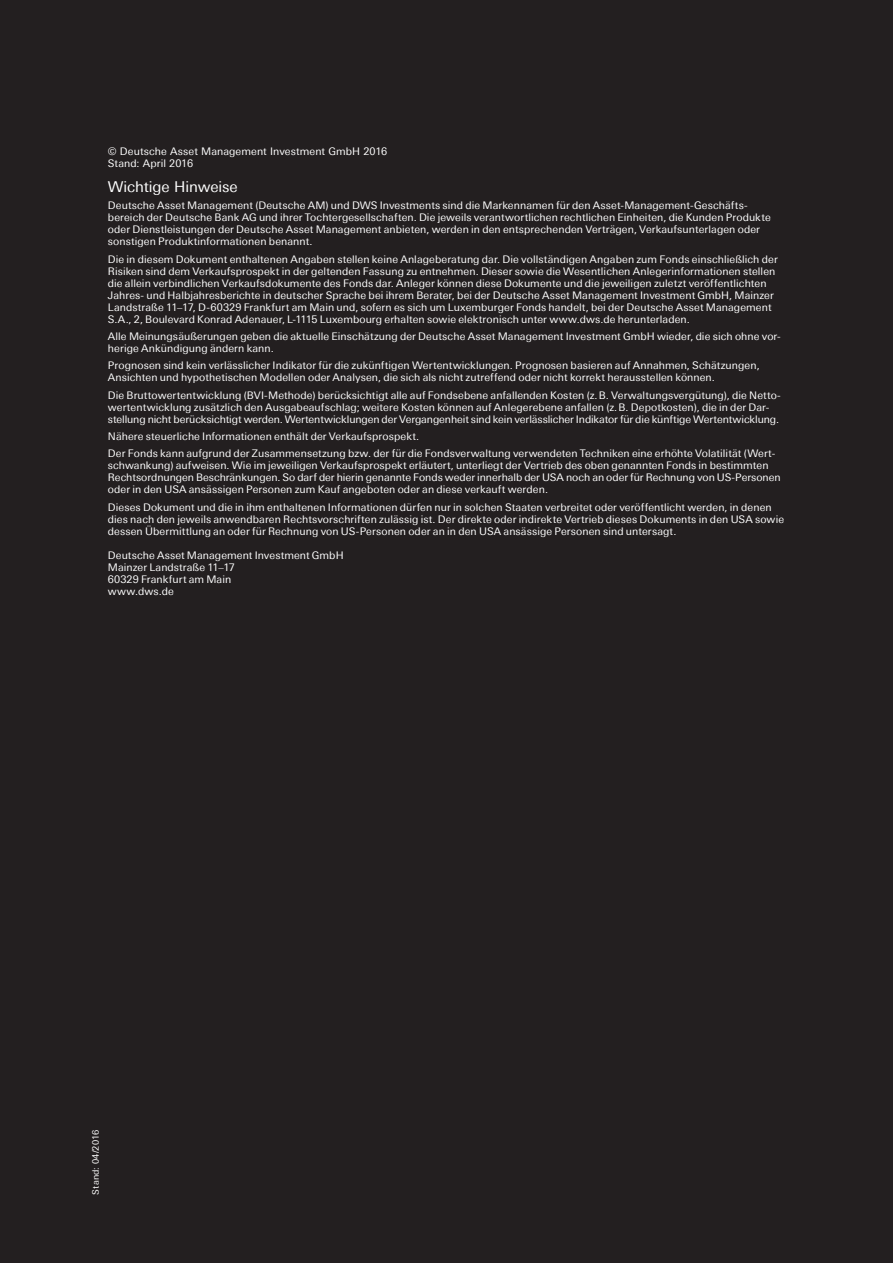
<style>
.page{position:relative;width:893px;height:1263px;background:#231f20}
.page>*{position:absolute;margin:0;border:0;box-sizing:border-box;transform-origin:0 0}
.t1{font:15px "Univers Deutsche Bank";letter-spacing:-.01em;color:#fff}
.t2{font:10.5px/12px "Univers Deutsche Bank";letter-spacing:.01em;color:#fff}
.t3{font:9px "Univers Deutsche Bank";letter-spacing:.005em;color:#fff}
</style>
<div class="page">
<p class="t2" style="left:108px;top:145px;width:281px">© Deutsche Asset Management Investment GmbH 2016<br>Stand: April 2016</p>
<h1 class="t1" style="left:108px;top:178px;width:131px">Wichtige Hinweise</h1>
<p class="t2" style="left:108px;top:200px;width:664px">Deutsche Asset Management (Deutsche AM) und DWS Investments sind die Markennamen für den Asset-Management-Geschäfts&shy;bereich der Deutsche Bank AG und ihrer Tochtergesellschaften. Die jeweils verantwortlichen rechtlichen Einheiten, die Kunden Produkte oder Dienstleistungen der Deutsche Asset Management anbieten, werden in den entsprechenden Verträgen, Verkaufsunterlagen oder sonstigen Produktinformationen benannt.</p>
<p class="t2" style="left:108px;top:253px;width:671px">Die in diesem Dokument enthaltenen Angaben stellen keine Anlageberatung dar. Die vollständigen Angaben zum Fonds einschließlich der Risiken sind dem Verkaufsprospekt in der geltenden Fassung zu entnehmen. Dieser sowie die Wesentlichen Anlegerinformationen stellen die allein verbindlichen Verkaufsdokumente des Fonds dar. Anleger können diese Dokumente und die jeweiligen zuletzt veröffentlichten Jahres- und Halbjahresberichte in deutscher Sprache bei ihrem Berater, bei der Deutsche Asset Management Investment GmbH, Mainzer Landstraße 11–17, D-60329 Frankfurt am Main und, sofern es sich um Luxemburger Fonds handelt, bei der Deutsche Asset Management S.A., 2, Boulevard Konrad Adenauer, L-1115 Luxembourg erhalten sowie elektronisch unter www.dws.de herunterladen.</p>
<p class="t2" style="left:108px;top:330px;width:674px">Alle Meinungsäußerungen geben die aktuelle Einschätzung der Deutsche Asset Management Investment GmbH wieder, die sich ohne vor&shy;herige Ankündigung ändern kann.</p>
<p class="t2" style="left:108px;top:360px;width:653px">Prognosen sind kein verlässlicher Indikator für die zukünftigen Wertentwicklungen. Prognosen basieren auf Annahmen, Schätzungen,<br>Ansichten und hypothetischen Modellen oder Analysen, die sich als nicht zutreffend oder nicht korrekt herausstellen können.</p>
<p class="t2" style="left:108px;top:389px;width:674px">Die Bruttowertentwicklung (BVI-Methode) berücksichtigt alle auf Fondsebene anfallenden Kosten (z.B. Verwaltungsvergütung), die Netto&shy;wertentwicklung zusätzlich den Ausgabeaufschlag; weitere Kosten können auf Anlegerebene anfallen (z.B. Depotkosten), die in der Dar&shy;stellung nicht berücksichtigt werden. Wertentwicklungen der Vergangenheit sind kein verlässlicher Indikator für die künftige Wertentwicklung.</p>
<p class="t2" style="left:108px;top:428px;width:669px;line-height:17.2px">Nähere steuerliche Informationen enthält der Verkaufsprospekt.<br>Der Fonds kann aufgrund der Zusammensetzung bzw. der für die Fondsverwaltung verwendeten Techniken eine erhöhte Volatilität (Wert-</p>
<p class="t2" style="left:108px;top:460px;width:674px">schwankung) aufweisen. Wie im jeweiligen Verkaufsprospekt erläutert, unterliegt der Vertrieb des oben genannten Fonds in bestimmten<br>Rechtsordnungen Beschränkungen. So darf der hierin genannte Fonds weder innerhalb der USA noch an oder für Rechnung von US-Personen oder in den USA ansässigen Personen zum Kauf angeboten oder an diese verkauft werden.</p>
<p class="t2" style="left:108px;top:501px;width:678px">Dieses Dokument und die in ihm enthaltenen Informationen dürfen nur in solchen Staaten verbreitet oder veröffentlicht werden, in denen dies nach den jeweils anwendbaren Rechtsvorschriften zulässig ist. Der direkte oder indirekte Vertrieb dieses Dokuments in den USA sowie dessen Übermittlung an oder für Rechnung von US-Personen oder an in den USA ansässige Personen sind untersagt.</p>
<p class="t2" style="left:108px;top:549px;width:237px">Deutsche Asset Management Investment GmbH<br>Mainzer Landstraße 11–17<br>60329 Frankfurt am Main<br>www.dws.de</p>
<p class="t3" style="left:91px;top:1194px;width:66px;rotate:-90deg">Stand: 04/2016</p>
</div>
